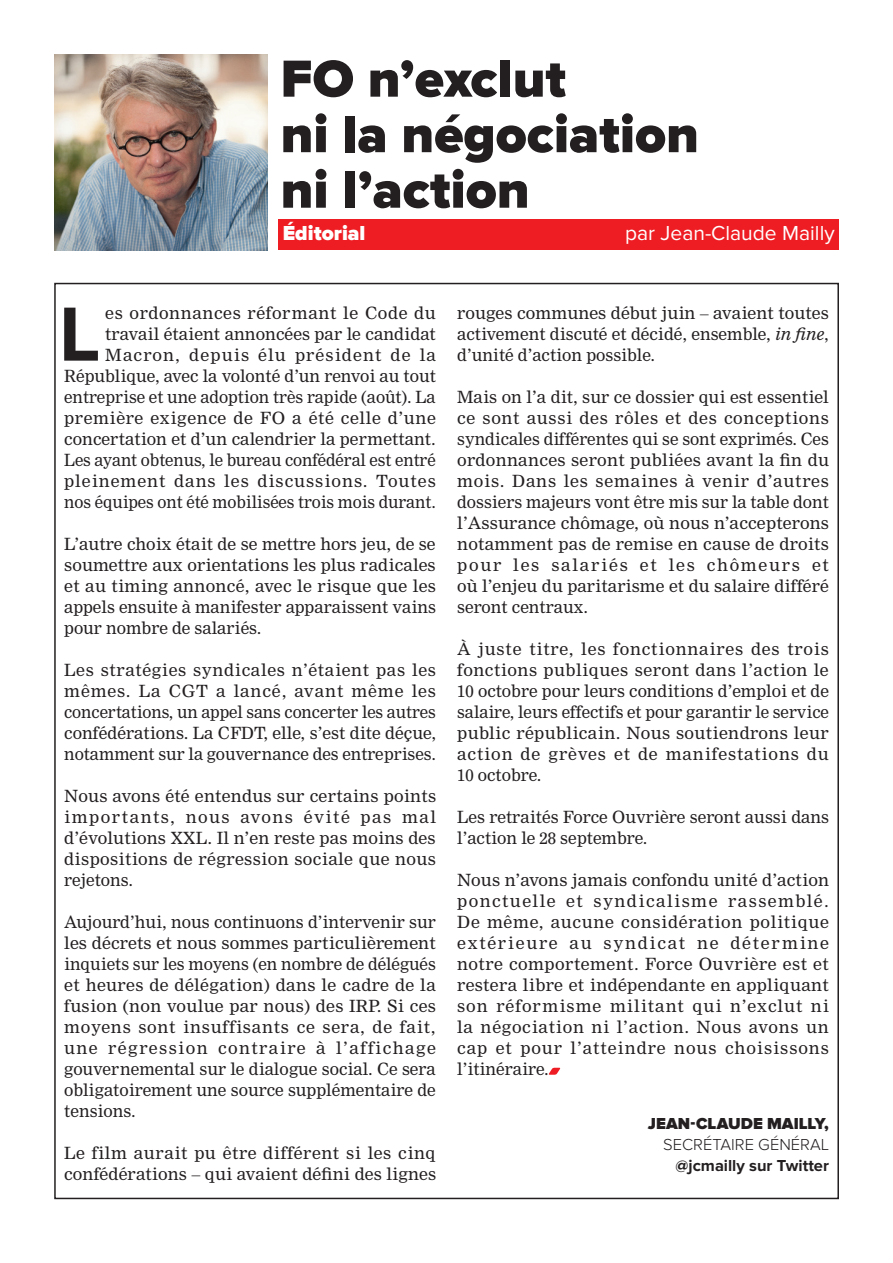
<style>
.page{position:relative;width:893px;height:1263px;background:#fff}
.page>*{position:absolute;margin:0;border:0;box-sizing:border-box;transform-origin:0 0}
.t1{font:700 79.5px "Proxima Nova";color:#231f20}
.t2{font:900 54px/55.5px "Proxima Nova";color:#231f20}
.t3{font:21px "Proxima Nova";color:#fff}
.t4{font:900 21px "Proxima Nova";color:#fff}
.t5{font:16.5px/21px "Nimrod";color:#231f20;text-align:justify}
.t6{font:700 16.5px "Proxima Nova";color:#231f20}
.t7{font:900 16.5px "Proxima Nova";letter-spacing:.005em;color:#231f20}
.t8{font:300 16.5px "Proxima Nova";color:#231f20}
.s1{font-style:italic}
</style>
<div class="page">
<svg style="left:548px;top:1068px;width:13px;height:7px"></svg>
<div style="left:279px;top:219px;width:560px;height:31px;background:#ee1d23"></div>
<img style="left:54px;top:54px;width:214px;height:197px">
<h2 class="t2" style="left:281px;top:53px;width:420px">FO n’exclut<br>ni la négociation ni l’action</h2>
<p class="t4" style="left:283px;top:221px;width:84px">Éditorial</p>
<p class="t3" style="left:625px;top:221px;width:211px">par Jean-Claude Mailly</p>
<p class="t5" style="left:64px;top:302px;width:373px;text-align:right">es ordonnances réformant le Code du travail étaient annoncées par le candidat Macron, depuis élu président de la République, avec la volonté d’un renvoi au tout entreprise et une adoption très rapide (août). La première exigence de FO a été celle d’une concertation et d’un calendrier la permettant.<br>Les ayant obtenus, le bureau confédéral est entré pleinement dans les discussions. Toutes nos équipes ont été mobilisées trois mois durant.</p>
<p class="t5" style="left:64px;top:533px;width:373px">L’autre choix était de se mettre hors jeu, de se soumettre aux orientations les plus radicales et au timing annoncé, avec le risque que les appels ensuite à manifester apparaissent vains pour nombre de salariés.</p>
<p class="t5" style="left:64px;top:659px;width:373px">Les stratégies syndicales n’étaient pas les mêmes. La CGT a lancé, avant même les concertations, un appel sans concerter les autres confédérations. La CFDT, elle, s’est dite déçue, notamment sur la gouvernance des entreprises.</p>
<p class="t5" style="left:64px;top:785px;width:373px">Nous avons été entendus sur certains points importants, nous avons évité pas mal d’évolutions XXL. Il n’en reste pas moins des dispositions de régression sociale que nous rejetons.</p>
<p class="t5" style="left:64px;top:911px;width:373px">Aujourd’hui, nous continuons d’intervenir sur les décrets et nous sommes particulièrement inquiets sur les moyens (en nombre de délégués et heures de délégation) dans le cadre de la fusion (non voulue par nous) des IRP. Si ces moyens sont insuffisants ce sera, de fait, une régression contraire à l’affichage gouvernemental sur le dialogue social. Ce sera obligatoirement une source supplémentaire de tensions.</p>
<p class="t5" style="left:64px;top:1142px;width:373px">Le film aurait pu être différent si les cinq confédérations – qui avaient défini des lignes</p>
<h1 class="t1" style="left:59px;top:288px;width:43px">L</h1>
<p class="t5" style="left:457px;top:302px;width:373px">rouges communes début juin – avaient toutes activement discuté et décidé, ensemble, <span class="s1">in fine</span>, d’unité d’action possible.</p>
<p class="t5" style="left:457px;top:386px;width:373px">Mais on l’a dit, sur ce dossier qui est essentiel ce sont aussi des rôles et des conceptions syndicales différentes qui se sont exprimés. Ces ordonnances seront publiées avant la fin du mois. Dans les semaines à venir d’autres dossiers majeurs vont être mis sur la table dont l’Assurance chômage, où nous n’accepterons notamment pas de remise en cause de droits pour les salariés et les chômeurs et où l’enjeu du paritarisme et du salaire différé seront centraux.</p>
<p class="t5" style="left:457px;top:638px;width:373px">À juste titre, les fonctionnaires des trois fonctions publiques seront dans l’action le 10 octobre pour leurs conditions d’emploi et de salaire, leurs effectifs et pour garantir le service public républicain. Nous soutiendrons leur action de grèves et de manifestations du 10 octobre.</p>
<p class="t5" style="left:457px;top:806px;width:373px">Les retraités Force Ouvrière seront aussi dans l’action le 28 septembre.</p>
<p class="t5" style="left:457px;top:869px;width:373px">Nous n’avons jamais confondu unité d’action ponctuelle et syndicalisme rassemblé.<br>De même, aucune considération politique extérieure au syndicat ne détermine notre comportement. Force Ouvrière est et restera libre et indépendante en appliquant son réformisme militant qui n’exclut ni la négociation ni l’action. Nous avons un cap et pour l’atteindre nous choisissons l’itinéraire.</p>
<p class="t7" style="left:648px;top:1114px;width:183px">Jean-claude mailly,</p>
<p class="t8" style="left:663px;top:1135px;width:167px">SECRÉTAIRE GÉNÉRAL</p>
<p class="t6" style="left:676px;top:1156px;width:155px">@jcmailly sur Twitter</p>
</div>
